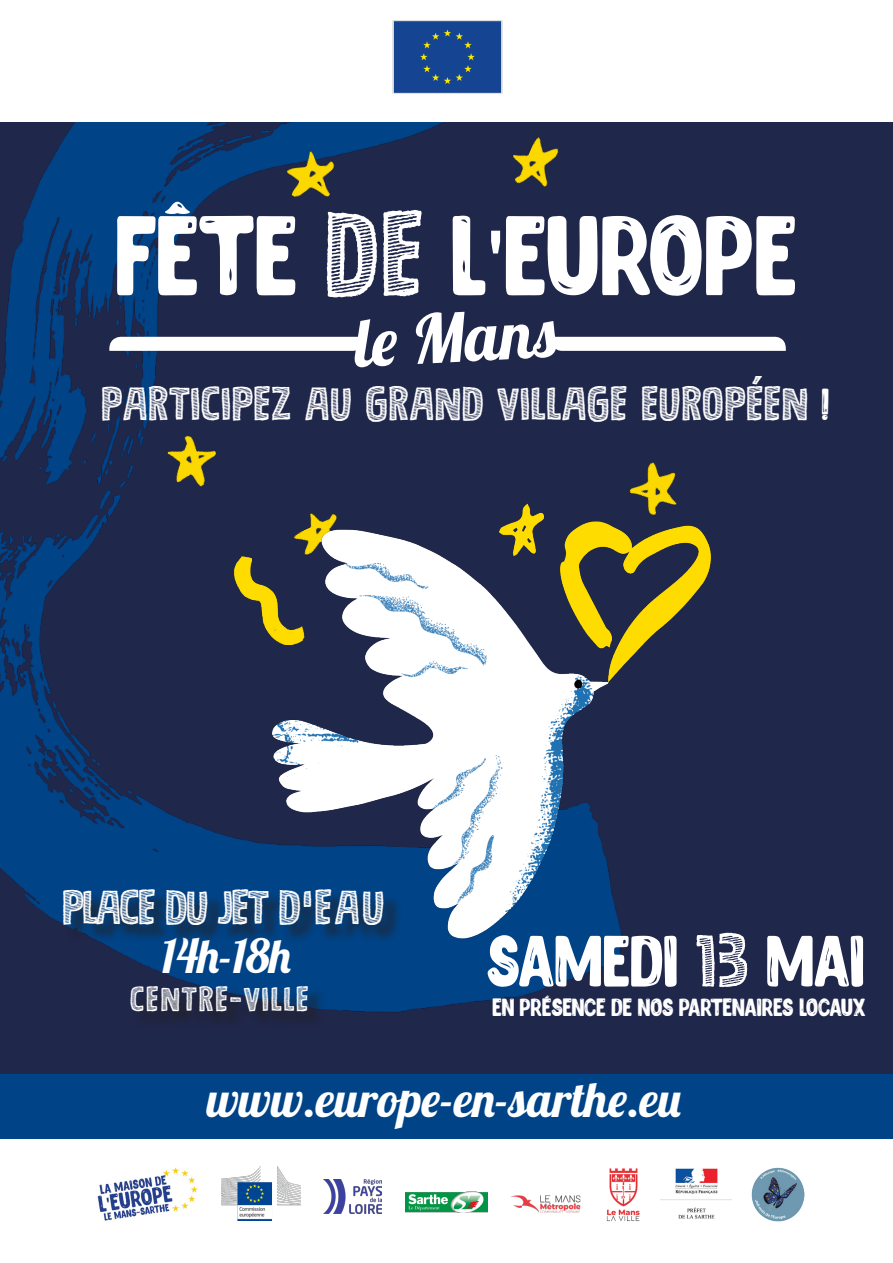
<style>
.page{position:relative;width:893px;height:1263px;background:#fff}
.page>*{position:absolute;margin:0;border:0;box-sizing:border-box;transform-origin:0 0}
.t1{font:90px "BULLES DE CHOCOLATS";color:#fff}
.t2{font:67.5px "Lobster 1.4";color:#fff}
.t3{font:57.75px "BULLES DE CHOCOLATS";color:#fff}
.t4{font:48.75px "Lobster 1.4";color:#fff}
.t5{font:47.1px "Lobster 1.4";letter-spacing:-.01em;color:#fff}
.t6{font:36.9px "Bouledoug DEMO";letter-spacing:-.06em;color:#fff}
.t7{font:36px "Bouledoug DEMO";color:#fff}
.t8{font:26.25px "Bouledoug DEMO";letter-spacing:.05em;color:#fff}
.t9{font:19.8px "BULLES DE CHOCOLATS";color:#fff}
.s1{font-family:"Bouledoug DEMO"}
.s2{font-family:"Arial"}
.s3{font-family:"BULLES DE CHOCOLATS"}
</style>
<div class="page">
<div style="left:0;top:3px;width:893px;height:1102px;background:#1f274b"></div>
<img style="left:0;top:121px;width:687px;height:891px">
<div style="left:0;top:3px;width:893px;height:118px;background:#fff"></div>
<img style="left:139px;top:415px;width:100px;height:92px">
<img style="left:142px;top:276px;width:105px;height:105px">
<img style="left:272px;top:131px;width:76px;height:88px">
<img style="left:484px;top:121px;width:99px;height:89px">
<img style="left:633px;top:280px;width:83px;height:57px">
<img style="left:603px;top:437px;width:84px;height:47px">
<img style="left:221px;top:555px;width:44px;height:90px">
<img style="left:265px;top:484px;width:446px;height:490px">
<img style="left:392px;top:20px;width:110px;height:74px">
<div style="left:167px;top:295px;width:62px;height:72px;background:#1f274b;border-radius:50%"></div>
<div style="left:647px;top:283px;width:63px;height:71px;background:#1f274b;border-radius:50%"></div>
<svg style="left:551px;top:337px;width:235px;height:14px;background:#f9f9fa"></svg>
<svg style="left:109px;top:337px;width:255px;height:14px;background:#f9f9fa"></svg>
<div style="left:0;top:1074px;width:893px;height:64px;background:#004387"></div>
<div style="left:66px;top:892px;width:336px;height:52px;background:#231f20;opacity:.75"></div>
<img style="left:221px;top:1166px;width:79px;height:55px">
<img style="left:324px;top:1179px;width:57px;height:34px">
<img style="left:405px;top:1191px;width:83px;height:21px">
<img style="left:510px;top:1195px;width:71px;height:18px">
<img style="left:606px;top:1168px;width:34px;height:54px">
<img style="left:97px;top:1167px;width:101px;height:54px">
<img style="left:660px;top:1168px;width:72px;height:51px">
<div style="left:134px;top:988px;width:192px;height:42px;background:#231f20;opacity:.75"></div>
<img style="left:751px;top:1167px;width:54px;height:54px">
<p class="t1" style="left:116px;top:198px;width:682px">FÊTE <span class="s1">DE</span> L<span class="s2">'</span>EUROPE</p>
<p class="t2" style="left:352px;top:300px;width:203px;rotate:-3deg">le Mans</p>
<p class="t7" style="left:101px;top:375px;width:730px">PARTICIPEZ AU GRAND VILLAGE EUROPÉEN <span class="s3">!</span></p>
<p class="t6" style="left:62px;top:877px;width:324px">PLACE DU JET D’EAU</p>
<p class="t3" style="left:487px;top:924px;width:380px">SAMEDI <span class="s1">13</span> MAI</p>
<p class="t5" style="left:162px;top:926px;width:131px">14h-18h</p>
<p class="t8" style="left:130px;top:977px;width:181px">CENTRE-VILLE</p>
<p class="t9" style="left:493px;top:995px;width:375px">EN PRÉSENCE DE NOS PARTENAIRES LOCAUX</p>
<p class="t4" style="left:207px;top:1068px;width:476px">www.europe-en-sarthe.eu</p>
</div>
